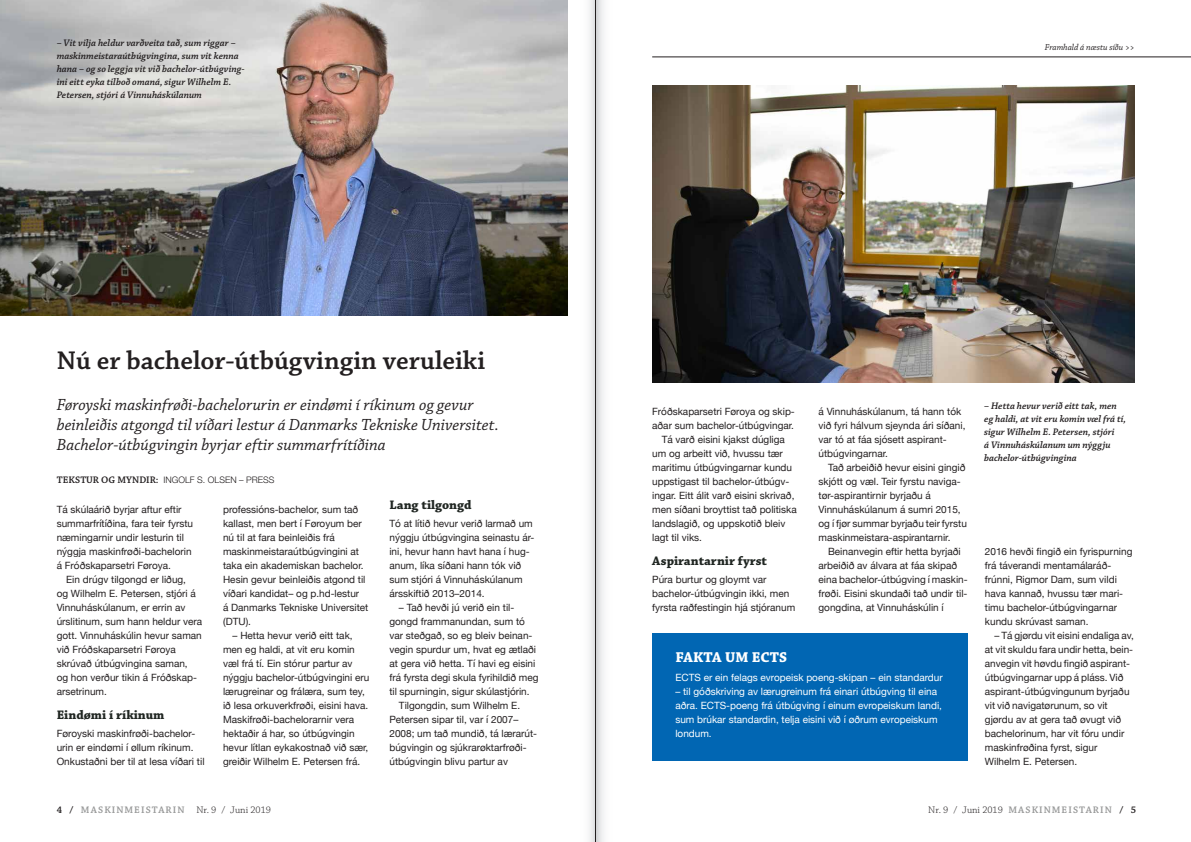
<style>
.page{position:relative;width:1191px;height:842px;background:#fff}
.page>*{position:absolute;margin:0;border:0;box-sizing:border-box;transform-origin:0 0}
.t1{font:600 27px "Chaparral Pro";color:#231f20}
.t2{font:italic 17px/20px "Chaparral Pro";color:#231f20}
.t3{font:700 15px "Chaparral Pro";color:#fff}
.t4{font:700 13px "Chaparral Pro";color:#202622}
.t5{font:10px/14px "Helvetica Neue";color:#231f20}
.t6{font:italic 600 10px/13px "Chaparral Pro";color:#231f20}
.t7{font:10px/14px "Helvetica Neue";color:#fff}
.t8{font:600 10px "Chaparral Pro";letter-spacing:.105em;color:#979898}
.t9{font:300 9px "Helvetica Neue";color:#231f20}
.t10{font:italic 9px "Chaparral Pro";color:#231f20}
.s1{font-family:"Chaparral Pro";font-weight:600;font-size:10px}
.s2{color:#231f20}
.s3{font-weight:300;color:#231f20}
</style>
<div class="page">
<img style="left:0;top:0;width:568px;height:315px">
<hr style="left:652px;top:57px;width:539px;height:1px;background:#231f20">
<img style="left:652px;top:85px;width:482px;height:298px">
<div style="left:652px;top:634px;width:316px;height:127px;background:#0166b3"></div>
<svg style="left:589px;top:0;width:15px;height:842px"></svg>
<hr style="left:595px;top:0;width:1px;height:842px;background:#231f20">
<p class="t6" style="left:57px;top:37px;width:188px">– Vit vilja heldur varðveita tað, sum riggar – maskinmeistaraútbúgvingina, sum vit kenna hana – og so leggja vit við bachelor-útbúgving-- ini eitt eyka tilboð omaná, sigur Wilhelm E.<br>Petersen, stjóri á Vinnuháskúlanum</p>
<p class="t10" style="left:1044px;top:42px;width:91px">Framhald á næstu síðu &gt;&gt;</p>
<h1 class="t1" style="left:57px;top:345px;width:430px">Nú er bachelor-útbúgvingin veruleiki</h1>
<h2 class="t2" style="left:57px;top:395px;width:443px">Føroyski maskinfrøði-bachelorurin er eindømi í ríkinum og gevur beinleiðis atgongd til víðari lestur á Danmarks Tekniske Universitet.<br>Bachelor-útbúgvingin byrjar eftir summarfrítíðina</h2>
<p class="t9" style="left:57px;top:474px;width:219px"><span class="s1">TEKSTUR OG MYNDIR:</span> INGOLF S. OLSEN – PRESS</p>
<p class="t5" style="left:57px;top:503px;width:138px">Tá skúlaárið byrjar aftur eftir summarfrítíðina, fara teir fyrstu næmingarnir undir lesturin til nýggja maskinfrøði-bachelorin á Fróðskaparsetri Føroya.</p>
<p class="t5" style="left:57px;top:573px;width:147px;text-indent:10px">Ein drúgv tilgongd er liðug,<br>og Wilhelm E. Petersen, stjóri á<br>Vinnuháskúlanum, er errin av úrslitinum, sum hann heldur vera gott. Vinnuháskúlin hevur saman við Fróðskaparsetri Føroya skrúvað útbúgvingina saman,<br>og hon verður tikin á Fróðskap&shy;arsetrinum.</p>
<h3 class="t4" style="left:57px;top:708px;width:109px">Eindømi í ríkinum</h3>
<p class="t5" style="left:57px;top:727px;width:149px">Føroyski maskinfrøði-bachelor&shy;urin er eindømi í øllum ríkinum.<br>Onkustaðni ber til at lesa víðari til</p>
<p class="t5" style="left:223px;top:503px;width:147px">professións-bachelor, sum tað kallast, men bert í Føroyum ber nú til at fara beinleiðis frá maskinmeistaraútbúgvingini at taka ein akademiskan bachelor.<br>Hesin gevur beinleiðis atgond til víðari kandidat– og p.hd-lestur<br>á Danmarks Tekniske Universitet (DTU).</p>
<p class="t5" style="left:223px;top:629px;width:148px;text-indent:10px">– Hetta hevur verið eitt tak, men eg haldi, at vit eru komin væl frá tí. Ein stórur partur av nýggju bachelor-útbúgvingini eru lærugreinar og frálæra, sum tey, ið lesa orkuverkfrøði, eisini hava.<br>Maskifrøði-bachelorarnir vera hektaðir á har, so útbúgvingin hevur lítlan eykakostnað við sær, greiðir Wilhelm E. Petersen frá.</p>
<h3 class="t4" style="left:389px;top:497px;width:84px">Lang tilgongd</h3>
<p class="t5" style="left:389px;top:517px;width:147px">Tó at lítið hevur verið larmað um nýggju útbúgvingina seinastu ár&shy;ini, hevur hann havt hana í hug&shy;anum, líka síðani hann tók við sum stjóri á Vinnuháskúlanum ársskiftið 2013–2014.</p>
<p class="t5" style="left:399px;top:601px;width:117px">– Tað hevði jú verið ein til-</p>
<p class="t5" style="left:389px;top:615px;width:137px">gongd frammanundan, sum tó</p>
<p class="t5" style="left:389px;top:629px;width:144px">var steðgað, so eg bleiv beinan-</p>
<p class="t5" style="left:389px;top:643px;width:148px">vegin spurdur um, hvat eg ætlaði</p>
<p class="t5" style="left:389px;top:657px;width:147px">at gera við hetta. Tí havi eg eisini</p>
<p class="t5" style="left:389px;top:671px;width:151px">frá fyrsta degi skula fyrihildið meg</p>
<p class="t5" style="left:389px;top:685px;width:142px">til spurningin, sigur skúlastjórin.</p>
<p class="t5" style="left:399px;top:699px;width:123px">Tilgongdin, sum Wilhelm E.</p>
<p class="t5" style="left:389px;top:713px;width:130px">Petersen sipar til, var í 2007–</p>
<p class="t5" style="left:389px;top:727px;width:149px">2008; um tað mundið, tá lærarút-</p>
<p class="t5" style="left:389px;top:741px;width:139px">búgvingin og sjúkrarøktarfrøði-</p>
<p class="t5" style="left:389px;top:755px;width:120px">útbúgvingin blivu partur av</p>
<p class="t6" style="left:984px;top:399px;width:144px">– Hetta hevur verið eitt tak, men eg haldi, at vit eru komin væl frá tí, sigur Wilhelm E. Petersen, stjóri<br>á Vinnuháskúlanum um nýggju bachelor-útbúgvingina</p>
<p class="t5" style="left:652px;top:405px;width:144px">Fróðskaparsetri Føroya og skip-</p>
<p class="t5" style="left:652px;top:419px;width:143px">aðar sum bachelor-útbúgvingar.</p>
<p class="t5" style="left:661px;top:433px;width:125px">Tá varð eisini kjakst dúgliga</p>
<p class="t5" style="left:652px;top:447px;width:132px">um og arbeitt við, hvussu tær</p>
<p class="t5" style="left:652px;top:461px;width:141px">maritimu útbúgvingarnar kundu</p>
<p class="t5" style="left:652px;top:475px;width:139px">uppstigast til bachelor-útbúgv-</p>
<p class="t5" style="left:652px;top:489px;width:144px">ingar. Eitt álit varð eisini skrivað,</p>
<p class="t5" style="left:652px;top:503px;width:146px">men síðani broyttist tað politiska</p>
<p class="t5" style="left:652px;top:517px;width:135px">landslagið, og uppskotið bleiv</p>
<p class="t5" style="left:652px;top:531px;width:51px">lagt til viks.</p>
<h3 class="t4" style="left:652px;top:554px;width:116px">Aspirantarnir fyrst</h3>
<p class="t5" style="left:652px;top:573px;width:144px">Púra burtur og gloymt var bachelor-útbúgvingin ikki, men fyrsta raðfestingin hjá stjóranum</p>
<p class="t5" style="left:818px;top:405px;width:148px">á Vinnuháskúlanum, tá hann tók við fyri hálvum sjeynda ári síðani, var tó at fáa sjósett aspirant&shy;útbúgvingarnar.</p>
<p class="t5" style="left:818px;top:461px;width:150px;text-indent:10px">Tað arbeiðið hevur eisini gingið skjótt og væl. Teir fyrstu naviga&shy;tør-aspirantirnir byrjaðu á<br>Vinnuháskúlanum á sumri 2015, og í fjør summar byrjaðu teir fyrstu maskinmeistara-aspirantarnir.</p>
<p class="t5" style="left:818px;top:545px;width:151px;text-indent:10px">Beinanvegin eftir hetta byrjaði arbeiðið av álvara at fáa skipað eina bachelor-útbúgving í maskin&shy;frøði. Eisini skundaði tað undir til&shy;gongdina, at Vinnuháskúlin í</p>
<p class="t5" style="left:985px;top:545px;width:149px">2016 hevði fingið ein fyrispurning frá táverandi mentamálaráð&shy;frúnni, Rigmor Dam, sum vildi hava kannað, hvussu tær mari&shy;timu bachelor-útbúgvingarnar kundu skrúvast saman.</p>
<p class="t5" style="left:985px;top:629px;width:150px;text-indent:10px">– Tá gjørdu vit eisini endaliga av, at vit skuldu fara undir hetta, bein&shy;anvegin vit høvdu fingið aspirant&shy;útbúgvingarnar upp á pláss. Við aspirant-útbúgvingunum byrjaðu vit við navigatørunum, so vit gjørdu av at gera tað øvugt við bachelorinum, har vit fóru undir maskinfrøðina fyrst, sigur<br>Wilhelm E. Petersen.</p>
<h3 class="t3" style="left:675px;top:649px;width:113px">FAKTA UM ECTS</h3>
<p class="t7" style="left:675px;top:671px;width:269px">ECTS er ein felags evropeisk poeng-skipan – ein standardur</p>
<p class="t7" style="left:675px;top:685px;width:268px">– til góðskriving av lærugreinum frá einari útbúgving til eina aðra. ECTS-poeng frá útbúgving í einum evropeiskum landi, sum brúkar standardin, telja eisini við í øðrum evropeiskum londum.</p>
<p class="t8" style="left:57px;top:804px;width:216px"><span class="s2">4 /</span> MASKINMEISTARIN <span class="s3">Nr. 9 / Juni 2019</span></p>
<p class="t8" style="left:928px;top:804px;width:209px"><span class="s3">Nr. 9 / Juni 2019</span> MASKINMEISTARIN <span class="s2">/ 5</span></p>
</div>
